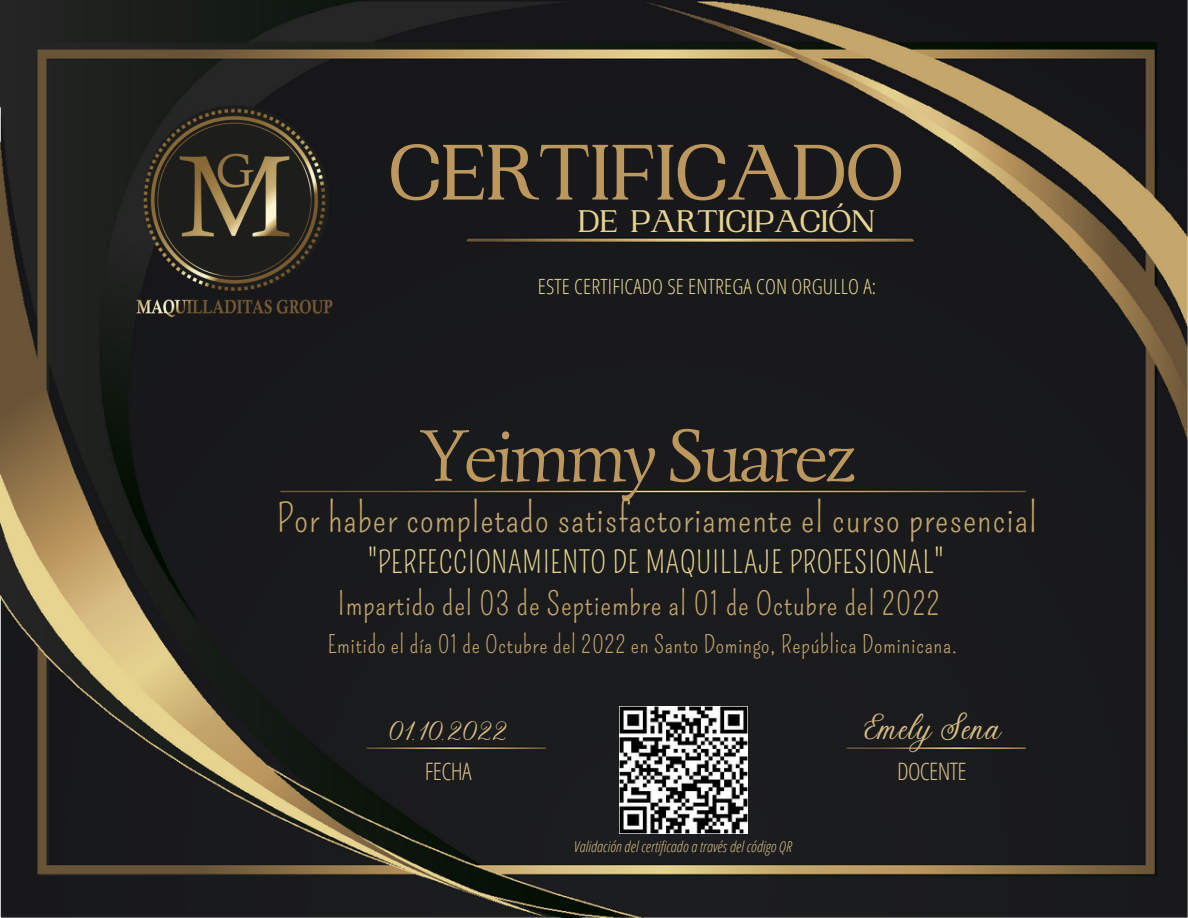
<style>
.page{position:relative;width:1188px;height:918px;background:#fff}
.page>*{position:absolute;margin:0;border:0;box-sizing:border-box;transform-origin:0 0}
.t1{font:500 82.95px "PP Woodland";letter-spacing:-.025em;color:#bc975e}
.t2{font:75.45px "Simonetta";letter-spacing:-.04em;color:#bc975e}
.t3{font:39px "Pompiere";letter-spacing:.025em;color:#c5a76c}
.t4{font:36px "Stoic";letter-spacing:.03em;color:#d9be85}
.t5{font:500 33px "PP Woodland";letter-spacing:-.025em;color:#e7d491}
.t6{font:31.5px "Pompiere";letter-spacing:.025em;color:#c5a76c}
.t7{font:30px "Pompiere";letter-spacing:.025em;color:#e7d491}
.t8{font:27px "Stoic";letter-spacing:.03em;color:#d9be85}
.t9{font:24px "Pompiere";letter-spacing:.025em;color:#c5a76c}
.t10{font:300 24px "Open Sans Condensed";letter-spacing:-.025em;color:#d9be85}
.t11{font:300 21px "Open Sans Condensed";letter-spacing:.01em;color:#e7d491}
.t12{font:italic 300 15px "Open Sans Condensed";letter-spacing:.01em;color:#d9be85}
</style>
<div class="page">
<img style="left:0;top:0;width:1188px;height:918px">
<img style="left:100px;top:102px;width:270px;height:216px">
<img style="left:620px;top:707px;width:127px;height:127px">
<h1 class="t1" style="left:388px;top:125px;width:518px">CERTIFICADO</h1>
<h3 class="t5" style="left:577px;top:202px;width:299px">DE PARTICIPACIÓN</h3>
<p class="t11" style="left:538px;top:272px;width:340px">ESTE CERTIFICADO SE ENTREGA CON ORGULLO A:</p>
<h2 class="t2" style="left:421px;top:409px;width:438px">Yeimmy Suarez</h2>
<h3 class="t3" style="left:277px;top:496px;width:761px">Por haber completado satisfactoriamente el curso presencial</h3>
<p class="t7" style="left:369px;top:545px;width:576px">"PERFECCIONAMIENTO DE MAQUILLAJE PROFESIONAL"</p>
<h3 class="t6" style="left:337px;top:586px;width:604px">Impartido del 03 de Septiembre al 01 de Octubre del 2022</h3>
<p class="t9" style="left:328px;top:631px;width:631px">Emitido el día 01 de Octubre del 2022 en Santo Domingo, República Dominicana.</p>
<p class="t8" style="left:388px;top:719px;width:120px">01.10.2022</p>
<h3 class="t4" style="left:862px;top:710px;width:140px">Emely Sena</h3>
<p class="t10" style="left:425px;top:754px;width:48px">FECHA</p>
<p class="t10" style="left:897px;top:754px;width:71px">DOCENTE</p>
<p class="t12" style="left:574px;top:836px;width:219px">Validación del certificado a través del código QR</p>
</div>
